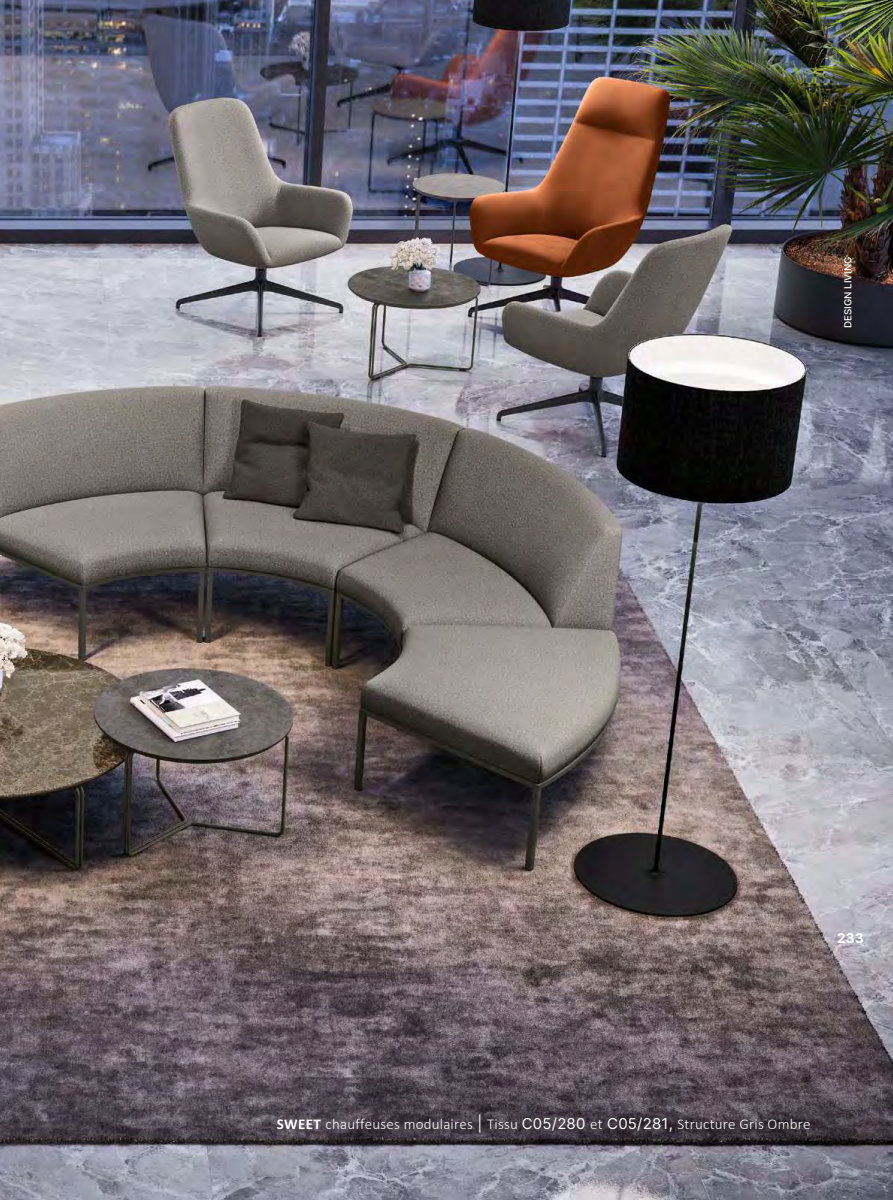
<style>
.page{position:relative;width:893px;height:1200px;background:#fff}
.page>*{position:absolute;margin:0;border:0;box-sizing:border-box;transform-origin:0 0}
.t1{font:300 15px "Calibri";letter-spacing:.015em;color:#fff}
.t2{font:13.5px "Inter";color:#fff}
.t3{font:9.75px "Inter";color:#fff}
.s1{font-weight:700}
.s2{font-family:"Inter";font-weight:400}
</style>
<div class="page">
<img style="left:0;top:0;width:893px;height:1199px">
<p class="t3" style="left:841px;top:328px;width:73px;rotate:-90deg">DESIGN LIVING</p>
<p class="t2" style="left:837px;top:927px;width:28px">233</p>
<p class="t1" style="left:277px;top:1113px;width:535px"><span class="s1">SWEET</span> chauffeuses modulaires <span class="s2">|</span> Tissu <span class="s2">C05/280</span> et <span class="s2">C05/281,</span> Structure Gris Ombre</p>
</div>
